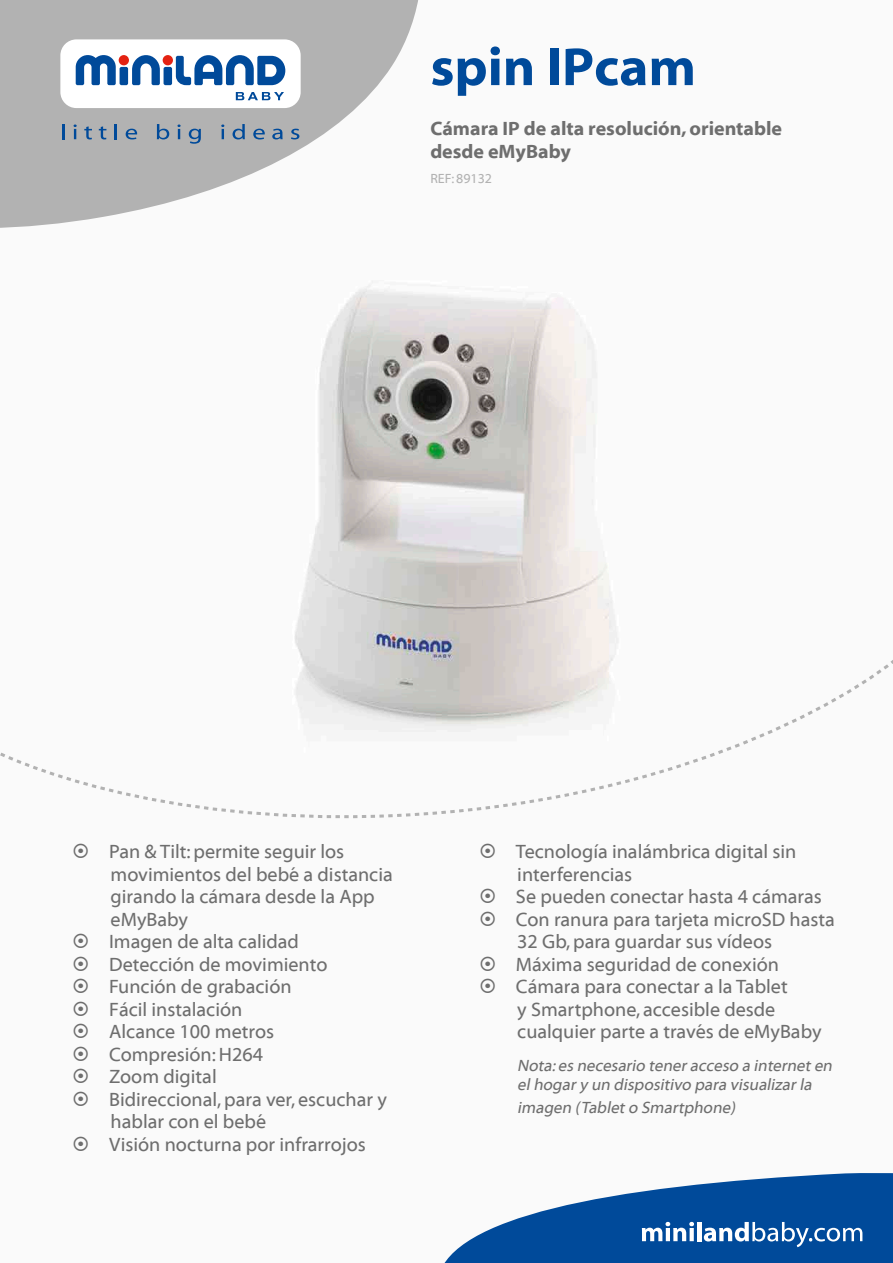
<style>
.page{position:relative;width:893px;height:1263px;background:#fff}
.page>*{position:absolute;margin:0;border:0;box-sizing:border-box;transform-origin:0 0}
.t1{font:54px "Myriad Bd Web";color:#004a9a}
.t2{font:19.5px/22.5px "Myriad Web";color:#6e6e6e}
.t3{font:19.5px/23.4px "Myriad Bd Web";color:#6e6e6e}
.t4{font:italic 16.5px/19.5px "Myriad Web";color:#6e6e6e}
.t5{font:13.5px "Myriad Web";color:#b2b2b2}
</style>
<div class="page">
<img style="left:294px;top:280px;width:325px;height:360px">
<svg style="left:0;top:0;width:419px;height:228px;fill:#b2b2b2"></svg>
<div style="left:60px;top:39px;width:241px;height:69px;background:#fff;border-radius:16px"></div>
<svg style="left:76px;top:55px;width:209px;height:30px"></svg>
<svg style="left:236px;top:92px;width:48px;height:8px"></svg>
<svg style="left:62px;top:124px;width:2px;height:15px"></svg>
<svg style="left:74px;top:125px;width:3px;height:14px"></svg>
<svg style="left:84px;top:126px;width:8px;height:13px"></svg>
<svg style="left:99px;top:126px;width:7px;height:13px"></svg>
<svg style="left:115px;top:124px;width:2px;height:15px"></svg>
<svg style="left:126px;top:129px;width:11px;height:10px"></svg>
<svg style="left:157px;top:124px;width:12px;height:15px"></svg>
<svg style="left:177px;top:125px;width:4px;height:14px"></svg>
<svg style="left:189px;top:129px;width:12px;height:15px"></svg>
<svg style="left:221px;top:125px;width:3px;height:14px"></svg>
<svg style="left:233px;top:124px;width:12px;height:15px"></svg>
<svg style="left:253px;top:129px;width:12px;height:10px"></svg>
<svg style="left:272px;top:129px;width:11px;height:10px"></svg>
<svg style="left:291px;top:129px;width:8px;height:10px"></svg>
<svg style="left:444px;top:1173px;width:449px;height:90px"></svg>
<svg style="left:0;top:640px;width:893px;height:179px"></svg>
<h1 class="t1" style="left:430px;top:37px;width:267px">spin IPcam</h1>
<p class="t3" style="left:430px;top:117px;width:353px">Cámara IP de alta resolución, orientable desde eMyBaby</p>
<p class="t5" style="left:430px;top:171px;width:63px">REF: 89132</p>
<p class="t2" style="left:109px;top:841px;width:285px">Pan &amp; Tilt: permite seguir los movimientos del bebé a distancia girando la cámara desde la App eMyBaby<br>Imagen de alta calidad<br>Detección de movimiento<br>Función de grabación<br>Fácil instalación<br>Alcance 100 metros<br>Compresión: H264<br>Zoom digital<br>Bidireccional, para ver, escuchar y hablar con el bebé<br>Visión nocturna por infrarrojos</p>
<p class="t2" style="left:516px;top:841px;width:320px">Tecnología inalámbrica digital sin interferencias<br>Se pueden conectar hasta 4 cámaras<br>Con ranura para tarjeta microSD hasta<br>32 Gb, para guardar sus vídeos<br>Máxima seguridad de conexión<br>Cámara para conectar a la Tablet<br>y Smartphone, accesible desde cualquier parte a través de eMyBaby</p>
<p class="t4" style="left:517px;top:1055px;width:320px">Nota:es necesario teneracceso a interneten elhogary un dispositivo para visualizarla</p>
<p class="t4" style="left:517px;top:1097px;width:223px">imagen (Tableto Smartphone)</p>
</div>
